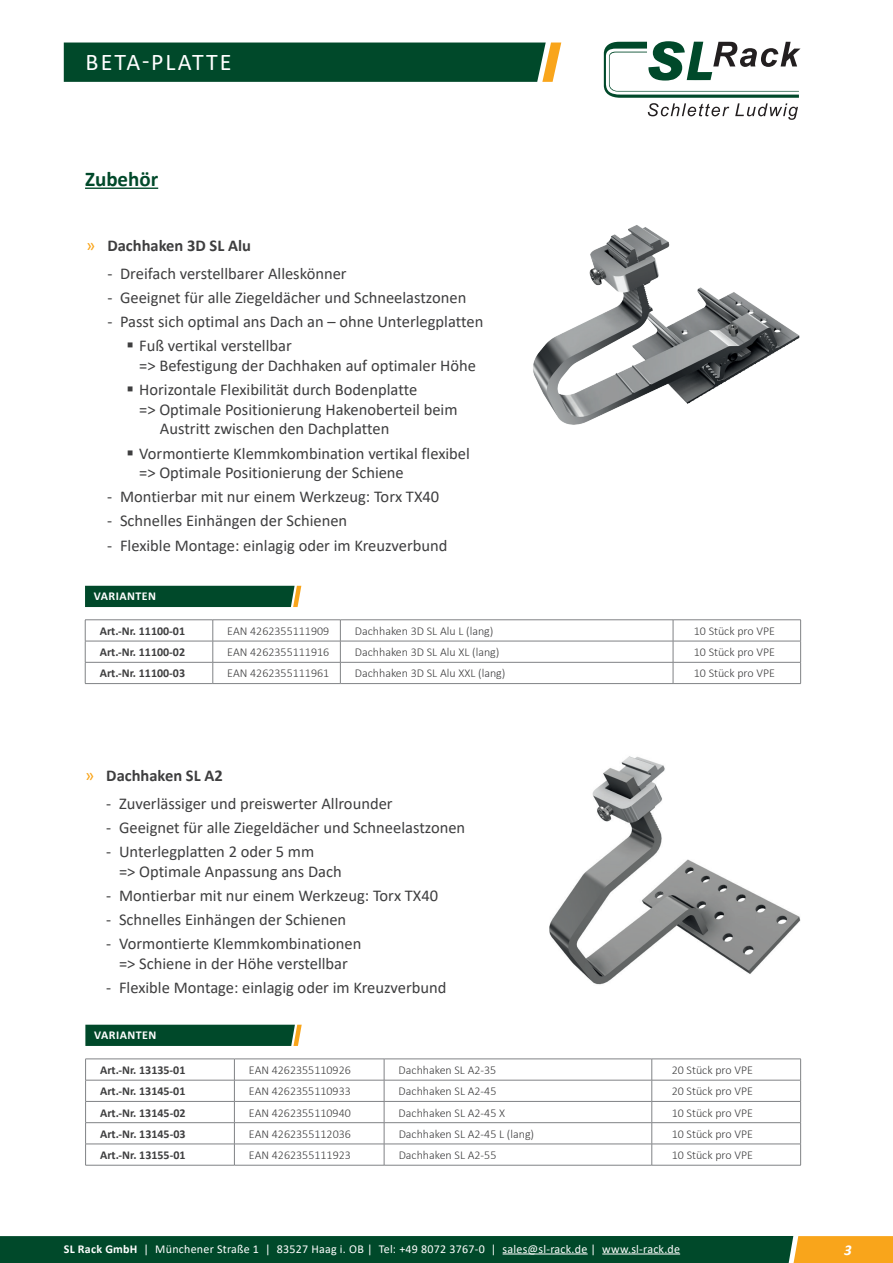
<style>
.page{position:relative;width:893px;height:1263px;background:#fff}
.page>*{position:absolute;margin:0;border:0;box-sizing:border-box;transform-origin:0 0}
.t1{font:24px "Calibri";letter-spacing:.09em;color:#fff}
.t2{font:700 21px "Calibri";color:#00492a}
.t3{font:16.5px/19.8px "Calibri";color:#3e3e3f}
.t4{font:700 16.5px "Calibri";color:#3e3e3f}
.t5{font:italic 700 15px "Calibri";color:#fff}
.t6{font:300 12px "Calibri";color:#3e3e3f}
.t7{font:700 12px "Calibri";color:#3e3e3f}
.t8{font:12px "Calibri";letter-spacing:.02em;color:#fff}
.t9{font:700 12px "Calibri";letter-spacing:.04em;color:#fff}
.s1{font-weight:400;font-size:18px;color:#f9a51b}
.s2{font-weight:700}
</style>
<div class="page">
<svg style="left:0;top:1236px;width:893px;height:27px;background:#1d552a"></svg>
<hr style="left:503px;top:1253px;width:85px;height:1px;background:#fff">
<hr style="left:602px;top:1253px;width:78px;height:1px;background:#fff">
<div style="left:64px;top:43px;width:497px;height:39px;background:#00492a"></div>
<svg style="left:604px;top:41px;width:196px;height:79px"></svg>
<hr style="left:85px;top:188px;width:73px;height:1px;background:#00492a">
<img style="left:533px;top:225px;width:267px;height:200px">
<img style="left:549px;top:756px;width:251px;height:229px">
<hr style="left:85px;top:619px;width:128px;height:1px;background:#808285">
<hr style="left:213px;top:619px;width:127px;height:1px;background:#808285">
<hr style="left:340px;top:619px;width:333px;height:1px;background:#808285">
<hr style="left:673px;top:619px;width:128px;height:1px;background:#808285">
<hr style="left:85px;top:641px;width:128px;height:1px;background:#808285">
<hr style="left:213px;top:641px;width:127px;height:1px;background:#808285">
<hr style="left:340px;top:641px;width:333px;height:1px;background:#808285">
<hr style="left:673px;top:641px;width:128px;height:1px;background:#808285">
<hr style="left:85px;top:662px;width:128px;height:1px;background:#808285">
<svg style="left:85px;top:620px;width:1px;height:63px"></svg>
<hr style="left:213px;top:662px;width:127px;height:1px;background:#808285">
<svg style="left:213px;top:620px;width:1px;height:63px"></svg>
<hr style="left:340px;top:662px;width:333px;height:1px;background:#808285">
<svg style="left:340px;top:620px;width:1px;height:63px"></svg>
<hr style="left:673px;top:662px;width:128px;height:1px;background:#808285">
<svg style="left:673px;top:620px;width:1px;height:63px"></svg>
<svg style="left:800px;top:620px;width:1px;height:63px"></svg>
<hr style="left:85px;top:683px;width:128px;height:1px;background:#808285">
<hr style="left:213px;top:683px;width:127px;height:1px;background:#808285">
<hr style="left:340px;top:683px;width:333px;height:1px;background:#808285">
<hr style="left:673px;top:683px;width:128px;height:1px;background:#808285">
<div style="left:85px;top:586px;width:216px;height:21px;background:#00492a"></div>
<hr style="left:85px;top:1059px;width:149px;height:1px;background:#808285">
<hr style="left:234px;top:1059px;width:150px;height:1px;background:#808285">
<hr style="left:384px;top:1059px;width:268px;height:1px;background:#808285">
<hr style="left:652px;top:1059px;width:149px;height:1px;background:#808285">
<hr style="left:85px;top:1080px;width:149px;height:1px;background:#808285">
<hr style="left:234px;top:1080px;width:150px;height:1px;background:#808285">
<hr style="left:384px;top:1080px;width:268px;height:1px;background:#808285">
<hr style="left:652px;top:1080px;width:149px;height:1px;background:#808285">
<hr style="left:85px;top:1101px;width:149px;height:1px;background:#808285">
<hr style="left:234px;top:1101px;width:150px;height:1px;background:#808285">
<hr style="left:384px;top:1101px;width:268px;height:1px;background:#808285">
<hr style="left:652px;top:1101px;width:149px;height:1px;background:#808285">
<hr style="left:85px;top:1122px;width:149px;height:1px;background:#808285">
<hr style="left:234px;top:1122px;width:150px;height:1px;background:#808285">
<hr style="left:384px;top:1122px;width:268px;height:1px;background:#808285">
<hr style="left:652px;top:1122px;width:149px;height:1px;background:#808285">
<hr style="left:85px;top:1144px;width:149px;height:1px;background:#808285">
<hr style="left:234px;top:1144px;width:150px;height:1px;background:#808285">
<hr style="left:384px;top:1144px;width:268px;height:1px;background:#808285">
<hr style="left:652px;top:1144px;width:149px;height:1px;background:#808285">
<svg style="left:85px;top:1059px;width:1px;height:106px"></svg>
<svg style="left:234px;top:1059px;width:1px;height:106px"></svg>
<svg style="left:384px;top:1059px;width:1px;height:106px"></svg>
<svg style="left:651px;top:1059px;width:1px;height:106px"></svg>
<svg style="left:800px;top:1059px;width:1px;height:106px"></svg>
<hr style="left:85px;top:1165px;width:149px;height:1px;background:#808285">
<hr style="left:234px;top:1165px;width:150px;height:1px;background:#808285">
<hr style="left:384px;top:1165px;width:268px;height:1px;background:#808285">
<hr style="left:652px;top:1165px;width:149px;height:1px;background:#808285">
<svg style="left:85px;top:1025px;width:217px;height:21px;background:#0b4f2e"></svg>
<h1 class="t1" style="left:86px;top:45px;width:148px">BETA-PLATTE</h1>
<p class="t2" style="left:85px;top:164px;width:75px">Zubehör</p>
<p class="t4" style="left:86px;top:233px;width:166px"><span class="s1">»</span> Dachhaken 3D SL Alu</p>
<p class="t3" style="left:107px;top:263px;width:241px">- Dreifach verstellbarer Alleskönner</p>
<p class="t3" style="left:107px;top:287px;width:360px">- Geeignet für alle Ziegeldächer und Schneelastzonen</p>
<p class="t3" style="left:139px;top:309px;width:346px;line-height:24px;text-indent:-32px">- Passt sich optimal ans Dach an – ohne Unterlegplatten<br>Fuß vertikal verstellbar</p>
<p class="t3" style="left:139px;top:353px;width:338px;line-height:24px">=&gt; Befestigung der Dachhaken auf optimaler Höhe<br>Horizontale Flexibilität durch Bodenplatte</p>
<p class="t3" style="left:160px;top:399px;width:299px;text-indent:-21px">=&gt; Optimale Positionierung Hakenoberteil beim<br>Austritt zwischen den Dachplatten</p>
<p class="t3" style="left:139px;top:443px;width:332px">Vormontierte Klemmkombination vertikal flexibel =&gt; Optimale Positionierung der Schiene</p>
<p class="t3" style="left:107px;top:487px;width:333px">- Montierbar mit nur einem Werkzeug: Torx TX40</p>
<p class="t3" style="left:107px;top:511px;width:241px">- Schnelles Einhängen der Schienen</p>
<p class="t3" style="left:107px;top:535px;width:342px">- Flexible Montage: einlagig oder im Kreuzverbund</p>
<p class="t9" style="left:94px;top:588px;width:64px">VARIANTEN</p>
<p class="t7" style="left:100px;top:622px;width:87px">Art.-Nr. 11100-01</p>
<p class="t6" style="left:227px;top:623px;width:103px">EAN 4262355111909</p>
<p class="t6" style="left:355px;top:623px;width:140px">Dachhaken 3D SL Alu L (lang)</p>
<p class="t6" style="left:694px;top:623px;width:83px">10 Stück pro VPE</p>
<p class="t7" style="left:100px;top:644px;width:87px">Art.-Nr. 11100-02</p>
<p class="t6" style="left:227px;top:645px;width:103px">EAN 4262355111916</p>
<p class="t6" style="left:355px;top:645px;width:146px">Dachhaken 3D SL Alu XL (lang)</p>
<p class="t6" style="left:694px;top:645px;width:83px">10 Stück pro VPE</p>
<p class="t7" style="left:100px;top:665px;width:87px">Art.-Nr. 11100-03</p>
<p class="t6" style="left:227px;top:666px;width:103px">EAN 4262355111961</p>
<p class="t6" style="left:355px;top:666px;width:152px">Dachhaken 3D SL Alu XXL (lang)</p>
<p class="t6" style="left:694px;top:666px;width:83px">10 Stück pro VPE</p>
<p class="t4" style="left:85px;top:763px;width:139px"><span class="s1">»</span> Dachhaken SL A2</p>
<p class="t3" style="left:106px;top:793px;width:288px">- Zuverlässiger und preiswerter Allrounder</p>
<p class="t3" style="left:106px;top:817px;width:360px">- Geeignet für alle Ziegeldächer und Schneelastzonen</p>
<p class="t3" style="left:119px;top:841px;width:224px;text-indent:-13px">- Unterlegplatten 2 oder 5 mm<br>=&gt; Optimale Anpassung ans Dach</p>
<p class="t3" style="left:106px;top:885px;width:333px">- Montierbar mit nur einem Werkzeug: Torx TX40</p>
<p class="t3" style="left:106px;top:909px;width:241px">- Schnelles Einhängen der Schienen</p>
<p class="t3" style="left:106px;top:933px;width:257px;text-align:center">- Vormontierte Klemmkombinationen =&gt; Schiene in der Höhe verstellbar</p>
<p class="t3" style="left:106px;top:977px;width:342px">- Flexible Montage: einlagig oder im Kreuzverbund</p>
<p class="t9" style="left:94px;top:1026px;width:64px">VARIANTEN</p>
<p class="t7" style="left:100px;top:1061px;width:87px">Art.-Nr. 13135-01</p>
<p class="t6" style="left:249px;top:1062px;width:103px">EAN 4262355110926</p>
<p class="t6" style="left:399px;top:1062px;width:99px">Dachhaken SL A2-35</p>
<p class="t6" style="left:672px;top:1062px;width:83px">20 Stück pro VPE</p>
<p class="t7" style="left:100px;top:1083px;width:87px">Art.-Nr. 13145-01</p>
<p class="t6" style="left:249px;top:1084px;width:103px">EAN 4262355110933</p>
<p class="t6" style="left:399px;top:1084px;width:99px">Dachhaken SL A2-45</p>
<p class="t6" style="left:672px;top:1084px;width:83px">20 Stück pro VPE</p>
<p class="t7" style="left:100px;top:1104px;width:87px">Art.-Nr. 13145-02</p>
<p class="t6" style="left:249px;top:1105px;width:103px">EAN 4262355110940</p>
<p class="t6" style="left:399px;top:1105px;width:108px">Dachhaken SL A2-45 X</p>
<p class="t6" style="left:672px;top:1105px;width:83px">10 Stück pro VPE</p>
<p class="t7" style="left:100px;top:1125px;width:87px">Art.-Nr. 13145-03</p>
<p class="t6" style="left:249px;top:1126px;width:103px">EAN 4262355112036</p>
<p class="t6" style="left:399px;top:1126px;width:137px">Dachhaken SL A2-45 L (lang)</p>
<p class="t6" style="left:672px;top:1126px;width:83px">10 Stück pro VPE</p>
<p class="t7" style="left:100px;top:1146px;width:87px">Art.-Nr. 13155-01</p>
<p class="t6" style="left:249px;top:1148px;width:103px">EAN 4262355111923</p>
<p class="t6" style="left:399px;top:1148px;width:99px">Dachhaken SL A2-55</p>
<p class="t6" style="left:672px;top:1148px;width:83px">10 Stück pro VPE</p>
<p class="t8" style="left:64px;top:1240px;width:618px"><span class="s2">SL Rack GmbH</span> | Münchener Straße 1 | 83527 Haag i. OB | Tel: +49 8072 3767-0 | sales@sl-rack.de | www.sl-rack.de</p>
<p class="t5" style="left:844px;top:1239px;width:9px">3</p>
</div>
